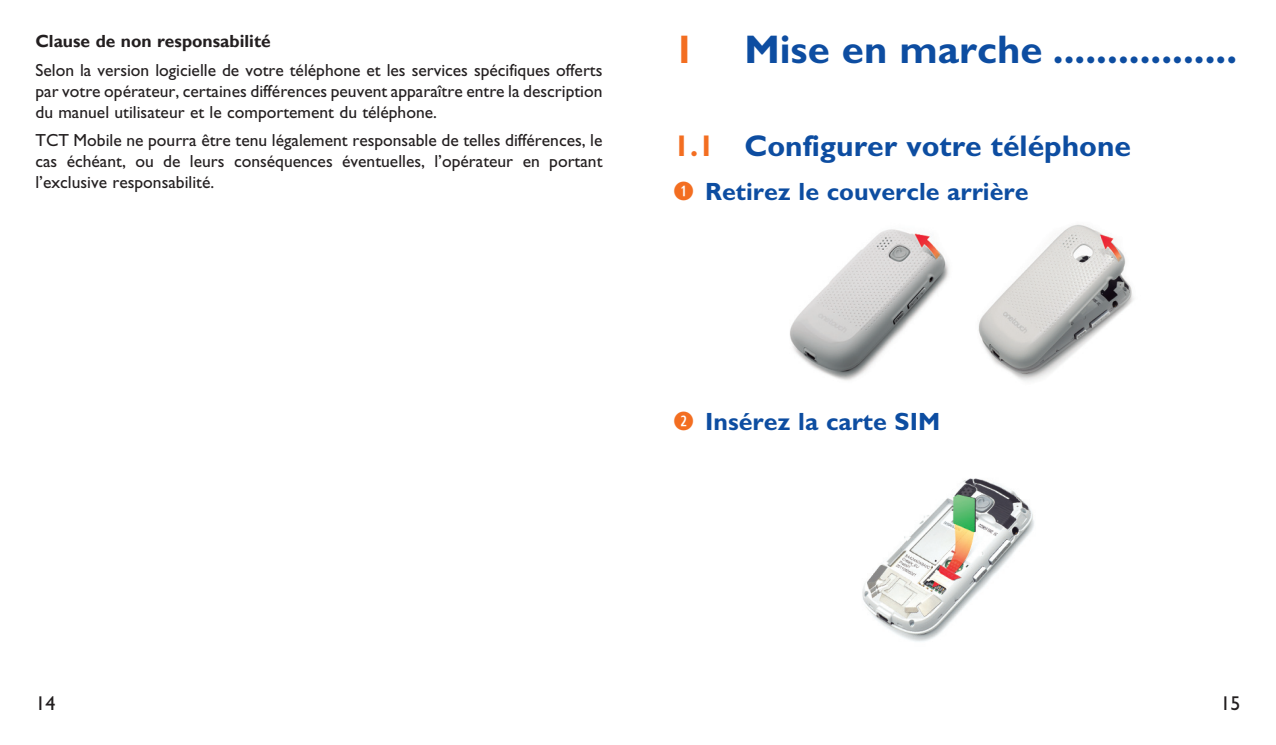
<style>
.page{position:relative;width:1276px;height:745px;background:#fff}
.page>*{position:absolute;margin:0;border:0;box-sizing:border-box;transform-origin:0 0}
.t1{font:700 40px "Gill Sans Std";color:#0d4da1}
.t2{font:700 30px "Gill Sans Std";color:#0d4da1}
.t3{font:700 25px "Gill Sans Std";color:#0d4da1}
.t4{font:20px "Gill Sans Std";color:#231f20}
.t5{font:17.5px/21px "Gill Sans Std";color:#231f20;text-align:justify}
.t6{font:700 17.5px "Gill Sans";color:#231f20}
.s1{color:#f36e21}
.s2{font-family:"Combi Numerals";color:#f36e21}
</style>
<div class="page">
<img style="left:790px;top:224px;width:344px;height:157px">
<img style="left:862px;top:478px;width:172px;height:164px">
<p class="t6" style="left:35px;top:31px;width:237px">Clause de non responsabilité</p>
<p class="t5" style="left:35px;top:61px;width:568px">Selon la version logicielle de votre téléphone et les services spécifiques offerts par votre opérateur, certaines différences peuvent apparaître entre la description du manuel utilisateur et le comportement du téléphone.</p>
<p class="t5" style="left:35px;top:131px;width:568px">TCT Mobile ne pourra être tenu légalement responsable de telles différences, le cas échéant, ou de leurs conséquences éventuelles, l’opérateur en portant l’exclusive responsabilité.</p>
<h1 class="t1" style="left:673px;top:35px;width:565px"><span class="s1">1</span> Mise en marche .................</h1>
<h2 class="t2" style="left:673px;top:135px;width:459px"><span class="s1">1.1</span> Configurer votre téléphone</h2>
<h3 class="t3" style="left:673px;top:182px;width:356px"><span class="s2">q</span> Retirez le couvercle arrière</h3>
<h3 class="t3" style="left:673px;top:413px;width:268px"><span class="s2">w</span> Insérez la carte SIM</h3>
<p class="t4" style="left:35px;top:695px;width:21px">14</p>
<p class="t4" style="left:1220px;top:695px;width:21px">15</p>
</div>
